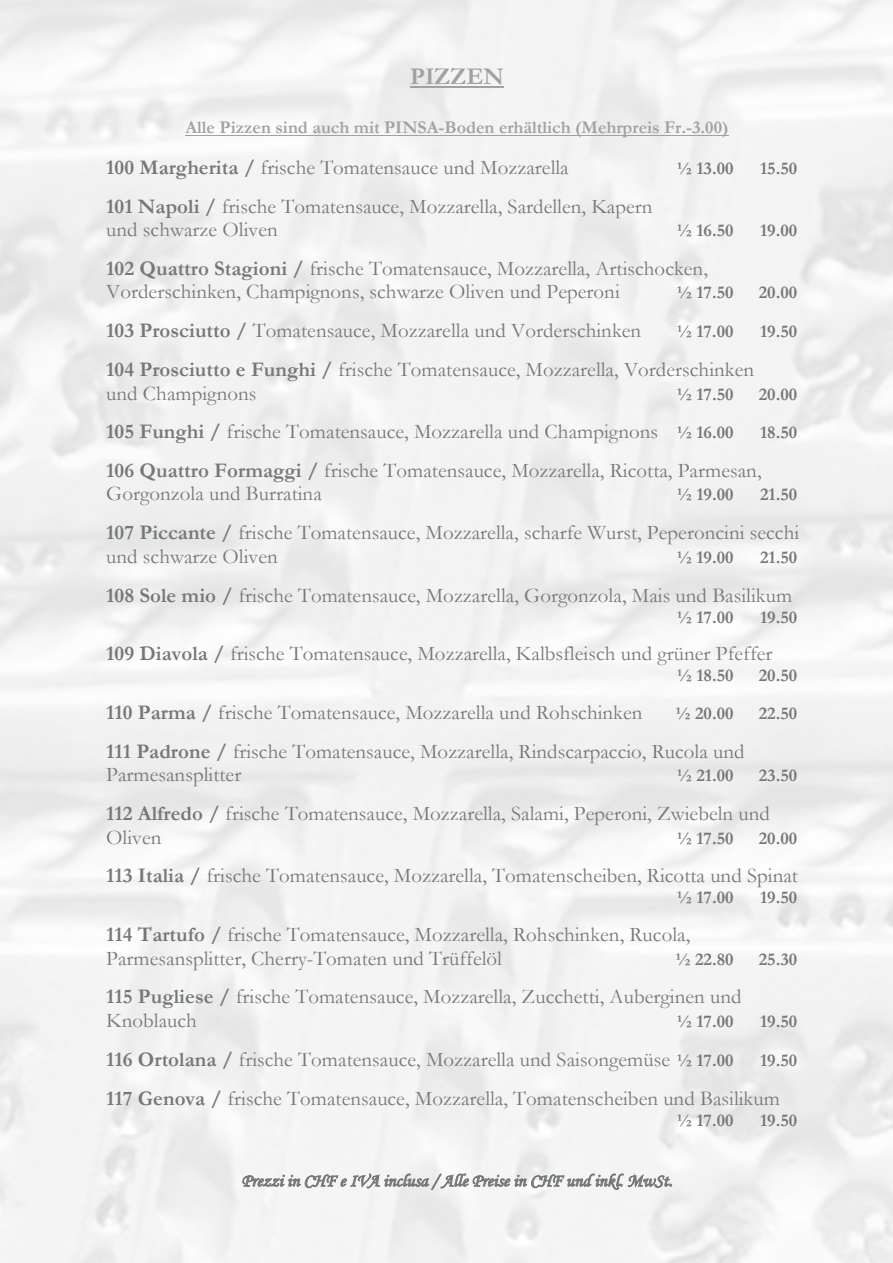
<style>
.page{position:relative;width:893px;height:1263px;background:#fff}
.page>*{position:absolute;margin:0;border:0;box-sizing:border-box;transform-origin:0 0}
.t1{font:700 24.15px "Garamond";letter-spacing:-.005em;color:#a1a1a2}
.t2{font:20.85px/23.4px "Garamond";letter-spacing:.005em;color:#74787a}
.t3{font:700 18px "Garamond";color:#74787a}
.t4{font:700 18px "Garamond";color:#a1a1a2}
.t5{font:17.7px "Monotype Corsiva";color:#74787a}
.s1{font-weight:700}
.s2{font-weight:700;font-size:18px}
</style>
<div class="page">
<hr style="left:410px;top:86px;width:94px;height:1px;background:#a1a1a2">
<hr style="left:185px;top:135px;width:544px;height:1px;background:#a1a1a2">
<p class="t1" style="left:410px;top:60px;width:95px">PIZZEN</p>
<p class="t4" style="left:185px;top:115px;width:545px">Alle Pizzen sind auch mit PINSA-Boden erhältlich (Mehrpreis Fr.-3.00)</p>
<p class="t2" style="left:106px;top:156px;width:464px"><span class="s1">100 Margherita /</span> frische Tomatensauce und Mozzarella</p>
<p class="t3" style="left:677px;top:156px;width:58px">½ 13.00</p>
<p class="t3" style="left:760px;top:156px;width:39px">15.50</p>
<p class="t2" style="left:106px;top:194px;width:548px"><span class="s1">101 Napoli /</span> frische Tomatensauce, Mozzarella, Sardellen, Kapern und schwarze Oliven</p>
<p class="t3" style="left:677px;top:218px;width:58px">½ 16.50</p>
<p class="t3" style="left:760px;top:218px;width:39px">19.00</p>
<p class="t2" style="left:106px;top:256px;width:603px"><span class="s1">102 Quattro Stagioni /</span> frische Tomatensauce, Mozzarella, Artischocken,<br>Vorderschinken, Champignons, schwarze Oliven und Peperoni</p>
<p class="t3" style="left:677px;top:281px;width:58px">½ 17.50</p>
<p class="t3" style="left:759px;top:281px;width:40px">20.00</p>
<p class="t2" style="left:106px;top:319px;width:536px"><span class="s1">103 Prosciutto /</span> Tomatensauce, Mozzarella und Vorderschinken</p>
<p class="t3" style="left:677px;top:319px;width:58px">½ 17.00</p>
<p class="t3" style="left:760px;top:319px;width:39px">19.50</p>
<p class="t2" style="left:106px;top:358px;width:649px"><span class="s1">104 Prosciutto e Funghi /</span> frische Tomatensauce, Mozzarella, Vorderschinken und Champignons</p>
<p class="t3" style="left:677px;top:382px;width:58px">½ 17.50</p>
<p class="t3" style="left:759px;top:382px;width:40px">20.00</p>
<p class="t2" style="left:106px;top:419px;width:629px"><span class="s1">105 Funghi /</span> frische Tomatensauce, Mozzarella und Champignons <span class="s2">½ 16.00</span></p>
<p class="t3" style="left:760px;top:420px;width:39px">18.50</p>
<p class="t2" style="left:106px;top:458px;width:657px"><span class="s1">106 Quattro Formaggi /</span> frische Tomatensauce, Mozzarella, Ricotta, Parmesan,<br>Gorgonzola und Burratina</p>
<p class="t3" style="left:677px;top:482px;width:58px">½ 19.00</p>
<p class="t3" style="left:760px;top:482px;width:39px">21.50</p>
<p class="t2" style="left:106px;top:521px;width:694px"><span class="s1">107 Piccante /</span> frische Tomatensauce, Mozzarella, scharfe Wurst, Peperoncini secchi und schwarze Oliven</p>
<p class="t3" style="left:677px;top:545px;width:58px">½ 19.00</p>
<p class="t3" style="left:760px;top:545px;width:39px">21.50</p>
<p class="t2" style="left:106px;top:583px;width:687px"><span class="s1">108 Sole mio /</span> frische Tomatensauce, Mozzarella, Gorgonzola, Mais und Basilikum</p>
<p class="t3" style="left:677px;top:605px;width:58px">½ 17.00</p>
<p class="t3" style="left:760px;top:605px;width:39px">19.50</p>
<p class="t2" style="left:106px;top:642px;width:668px"><span class="s1">109 Diavola /</span> frische Tomatensauce, Mozzarella, Kalbsfleisch und grüner Pfeffer</p>
<p class="t3" style="left:677px;top:663px;width:58px">½ 18.50</p>
<p class="t3" style="left:759px;top:663px;width:40px">20.50</p>
<p class="t2" style="left:106px;top:700px;width:538px"><span class="s1">110 Parma /</span> frische Tomatensauce, Mozzarella und Rohschinken</p>
<p class="t3" style="left:676px;top:701px;width:59px">½ 20.00</p>
<p class="t3" style="left:759px;top:701px;width:40px">22.50</p>
<p class="t2" style="left:106px;top:739px;width:640px"><span class="s1">111 Padrone /</span> frische Tomatensauce, Mozzarella, Rindscarpaccio, Rucola und<br>Parmesansplitter</p>
<p class="t3" style="left:677px;top:763px;width:58px">½ 21.00</p>
<p class="t3" style="left:759px;top:763px;width:40px">23.50</p>
<p class="t2" style="left:106px;top:801px;width:665px"><span class="s1">112 Alfredo /</span> frische Tomatensauce, Mozzarella, Salami, Peperoni, Zwiebeln und<br>Oliven</p>
<p class="t3" style="left:677px;top:826px;width:58px">½ 17.50</p>
<p class="t3" style="left:759px;top:826px;width:40px">20.00</p>
<p class="t2" style="left:106px;top:864px;width:693px"><span class="s1">113 Italia /</span> frische Tomatensauce, Mozzarella, Tomatenscheiben, Ricotta und Spinat</p>
<p class="t3" style="left:677px;top:885px;width:58px">½ 17.00</p>
<p class="t3" style="left:760px;top:885px;width:39px">19.50</p>
<p class="t2" style="left:106px;top:922px;width:586px"><span class="s1">114 Tartufo /</span> frische Tomatensauce, Mozzarella, Rohschinken, Rucola,<br>Parmesansplitter, Cherry-Tomaten und Trüffelöl</p>
<p class="t3" style="left:676px;top:947px;width:59px">½ 22.80</p>
<p class="t3" style="left:759px;top:947px;width:40px">25.30</p>
<p class="t2" style="left:106px;top:985px;width:637px"><span class="s1">115 Pugliese /</span> frische Tomatensauce, Mozzarella, Zucchetti, Auberginen und<br>Knoblauch</p>
<p class="t3" style="left:677px;top:1009px;width:58px">½ 17.00</p>
<p class="t3" style="left:760px;top:1009px;width:39px">19.50</p>
<p class="t2" style="left:106px;top:1047px;width:629px"><span class="s1">116 Ortolana /</span> frische Tomatensauce, Mozzarella und Saisongemüse <span class="s2">½ 17.00</span></p>
<p class="t3" style="left:760px;top:1048px;width:39px">19.50</p>
<p class="t2" style="left:106px;top:1086px;width:675px"><span class="s1">117 Genova /</span> frische Tomatensauce, Mozzarella, Tomatenscheiben und Basilikum</p>
<p class="t3" style="left:677px;top:1107px;width:58px">½ 17.00</p>
<p class="t3" style="left:760px;top:1107px;width:39px">19.50</p>
<p class="t5" style="left:241px;top:1170px;width:432px">Prezzi in CHF e IVA inclusa / Alle Preise in CHF und inkl. MwSt.</p>
</div>
